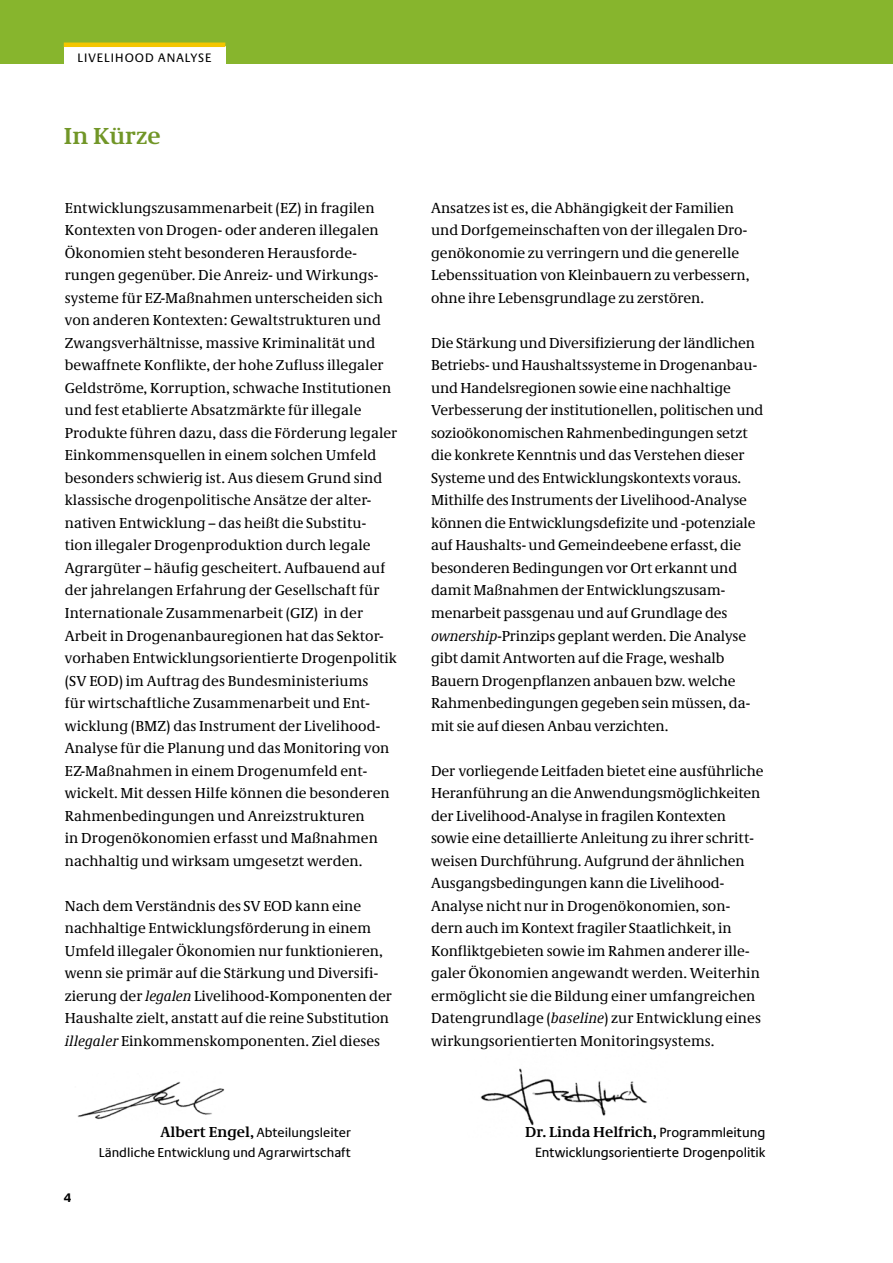
<style>
.page{position:relative;width:893px;height:1263px;background:#fff}
.page>*{position:absolute;margin:0;border:0;box-sizing:border-box;transform-origin:0 0}
.t1{font:700 24px "Neue Demos";letter-spacing:.01em;color:#719627}
.t2{font:15px/22.5px "Neue Demos";color:#000}
.t3{font:700 15px "Neue Demos";letter-spacing:.005em;color:#000}
.t4{font:13.5px/20.1px "Neue Praxis";color:#000;text-align:right}
.t5{font:13.5px "Praxis Com";color:#000}
.t6{font:12.75px "Neue Praxis";letter-spacing:.08em;color:#000}
.t7{font:700 12.75px "Neue Praxis";color:#000}
.s1{font-style:italic}
.s2{font-family:"Neue Demos";font-weight:700;font-size:15px}
.s3{font-family:"Praxis Com";font-weight:400;font-size:13.5px}
</style>
<div class="page">
<div style="left:0;top:0;width:893px;height:63px;background:#87b52d"></div>
<div style="left:64px;top:46px;width:161px;height:23px;background:#fff"></div>
<hr style="left:64px;top:43px;width:161px;height:4px;background:#f4c600">
<img style="left:480px;top:1068px;width:167px;height:58px">
<img style="left:77px;top:1081px;width:148px;height:39px">
<p class="t6" style="left:78px;top:50px;width:136px">Livelihood Analyse</p>
<h1 class="t1" style="left:64px;top:122px;width:99px">In Kürze</h1>
<p class="t2" style="left:65px;top:196px;width:334px">Entwicklungszusammenarbeit (EZ) in fragilen Kontexten von Drogen- oder anderen illegalen Ökonomien steht besonderen Herausforde&shy;rungen gegenüber. Die Anreiz- und Wirkungs&shy;systeme für EZ-Maßnahmen unterscheiden sich von anderen Kontexten: Gewaltstrukturen und Zwangsverhältnisse, massive Kriminalität und bewaffnete Konflikte, der hohe Zufluss illegaler Geldströme, Korruption, schwache Institutionen und fest etablierte Absatzmärkte für illegale Produkte führen dazu, dass die Förderung legaler Einkommensquellen in einem solchen Umfeld besonders schwierig ist. Aus diesem Grund sind klassische drogenpolitische Ansätze der alter&shy;nativen Entwicklung – das heißt die Substitu&shy;tion illegaler Drogenproduktion durch legale Agrargüter – häufig gescheitert. Aufbauend auf der jahrelangen Erfahrung der Gesellschaft für Internationale Zusammenarbeit (GIZ) in der Arbeit in Drogenanbauregionen hat das Sektor&shy;vorhaben Entwicklungsorientierte Drogenpolitik (SV EOD) im Auftrag des Bundesministeriums<br>für wirtschaftliche Zusammenarbeit und Ent&shy;wicklung (BMZ) das Instrument der Livelihood-Analyse für die Planung und das Monitoring von EZ-Maßnahmen in einem Drogenumfeld ent&shy;wickelt. Mit dessen Hilfe können die besonderen Rahmenbedingungen und Anreizstrukturen<br>in Drogenökonomien erfasst und Maßnahmen nachhaltig und wirksam umgesetzt werden.</p>
<p class="t2" style="left:65px;top:894px;width:329px">Nach dem Verständnis des SV EOD kann eine nachhaltige Entwicklungsförderung in einem Umfeld illegaler Ökonomien nur funktionieren, wenn sie primär auf die Stärkung und Diversifi&shy;zierung der <span class="s1">legalen</span> Livelihood-Komponenten der Haushalte zielt, anstatt auf die reine Substitution <span class="s1">illegaler</span> Einkommenskomponenten. Ziel dieses</p>
<p class="t2" style="left:431px;top:196px;width:320px">Ansatzes ist es, die Abhängigkeit der Familien und Dorfgemeinschaften von der illegalen Dro&shy;genökonomie zu verringern und die generelle Lebenssituation von Kleinbauern zu verbessern, ohne ihre Lebensgrundlage zu zerstören.</p>
<p class="t2" style="left:431px;top:331px;width:334px">Die Stärkung und Diversifizierung der ländlichen Betriebs- und Haushaltssysteme in Drogenanbau&shy;und Handelsregionen sowie eine nachhaltige Verbesserung der institutionellen, politischen und sozioökonomischen Rahmenbedingungen setzt die konkrete Kenntnis und das Verstehen dieser Systeme und des Entwicklungskontexts voraus.<br>Mithilfe des Instruments der Livelihood-Analyse können die Entwicklungsdefizite und -potenziale auf Haushalts- und Gemeindeebene erfasst, die besonderen Bedingungen vor Ort erkannt und damit Maßnahmen der Entwicklungszusam&shy;menarbeit passgenau und auf Grundlage des <span class="s1">ownership</span>-Prinzips geplant werden. Die Analyse gibt damit Antworten auf die Frage, weshalb Bauern Drogenpflanzen anbauen bzw. welche Rahmenbedingungen gegeben sein müssen, da&shy;mit sie auf diesen Anbau verzichten.</p>
<p class="t2" style="left:431px;top:759px;width:334px">Der vorliegende Leitfaden bietet eine ausführliche Heranführung an die Anwendungsmöglichkeiten der Livelihood-Analyse in fragilen Kontexten sowie eine detaillierte Anleitung zu ihrer schritt&shy;weisen Durchführung. Aufgrund der ähnlichen Ausgangsbedingungen kann die Livelihood-Analyse nicht nur in Drogenökonomien, son&shy;dern auch im Kontext fragiler Staatlichkeit, in Konfliktgebieten sowie im Rahmen anderer ille&shy;galer Ökonomien angewandt werden. Weiterhin ermöglicht sie die Bildung einer umfangreichen Datengrundlage (<span class="s1">baseline</span>) zur Entwicklung eines wirkungsorientierten Monitoringsystems.</p>
<p class="t7" style="left:64px;top:1190px;width:9px">4</p>
<p class="t4" style="left:99px;top:1122px;width:254px"><span class="s2">Albert Engel,</span> Abteilungsleiter<br>Ländliche Entwicklung und Agrarwirtschaft</p>
<p class="t3" style="left:525px;top:1122px;width:242px">Dr. Linda Helfrich, <span class="s3">Programmleitung</span></p>
<p class="t5" style="left:535px;top:1144px;width:232px">Entwicklungsorientierte Drogenpolitik</p>
</div>
